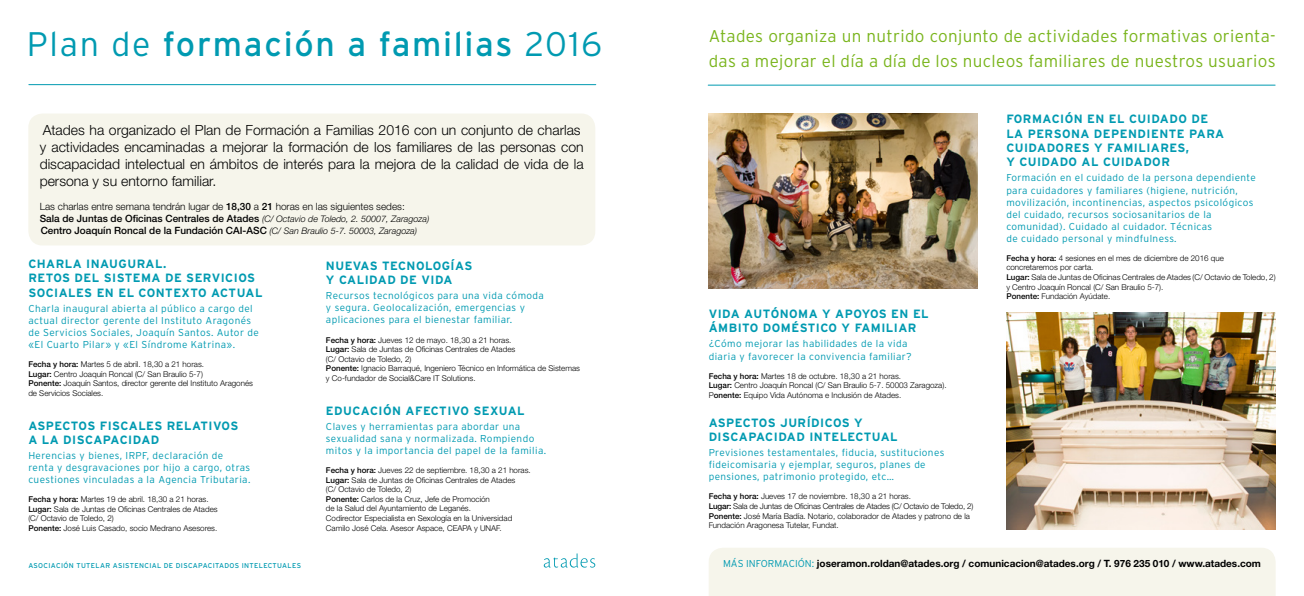
<style>
.page{position:relative;width:1304px;height:596px;background:#fff}
.page>*{position:absolute;margin:0;border:0;box-sizing:border-box;transform-origin:0 0}
.t1{font:34px "Interstate";letter-spacing:.05em;color:#009ab1}
.t2{font:300 17px/24.5px "Interstate";letter-spacing:.02em;color:#7ab51d}
.t3{font:300 14px/16.9px "Helvetica Neue LT Std";color:#000}
.t4{font:700 12px/14.4px "Interstate";letter-spacing:.04em;color:#009ab1}
.t5{font:300 10px/12px "Interstate";letter-spacing:.04em;color:#009ab1}
.t6{font:500 10px/12.1px "Helvetica Neue LT Std";color:#000}
.t7{font:700 10px "Helvetica Neue LT Std";color:#000}
.t8{font:300 8px/9.6px "Helvetica Neue LT Std";color:#000}
.t9{font:7px "Interstate";letter-spacing:.05em;color:#009ab1}
.s1{font-weight:300}
.s2{font-weight:300;font-style:italic;font-size:9px}
.s3{font-weight:500}
.s4{font-family:"Interstate";font-weight:300;color:#009ab1}
</style>
<div class="page">
<svg style="left:544px;top:553px;width:51px;height:14px"></svg>
<div style="left:709px;top:548px;width:567px;height:47px;background:#f6f5eb"></div>
<hr style="left:29px;top:84px;width:567px;height:1px;background:#009ab1">
<hr style="left:708px;top:85px;width:567px;height:1px;background:#009ab1">
<div style="left:28px;top:113px;width:567px;height:132px;background:#f6f5eb;border-radius:14px"></div>
<img style="left:709px;top:113px;width:269px;height:175px">
<img style="left:1006px;top:312px;width:270px;height:217px">
<h1 class="t1" style="left:27px;top:25px;width:576px"><span class="s1">Plan de</span> formación a familias <span class="s1">2016</span></h1>
<p class="t3" style="left:40px;top:121px;width:545px">Atades ha organizado el Plan de Formación a Familias 2016 con un conjunto de charlas y actividades encaminadas a mejorar la formación de los familiares de las personas con discapacidad intelectual en ámbitos de interés para la mejora de la calidad de vida de la persona y su entorno familiar.</p>
<p class="t6" style="left:40px;top:200px;width:391px"><span class="s1">Las charlas entre semana tendrán lugar de</span> 18,30 <span class="s1">a</span> 21 <span class="s1">horas en las siguientes sedes:<br></span>Sala de Juntas de Oficinas Centrales de Atades <span class="s2">(C/ Octavio de Toledo, 2. 50007, Zaragoza)<br></span>Centro Joaquín Roncal de la Fundación CAI-ASC <span class="s2">(C/ San Braulio 5-7. 50003, Zaragoza)</span></p>
<h3 class="t4" style="left:28px;top:256px;width:236px">CHARLA INAUGURAL.<br>RETOS DEL SISTEMA DE SERVICIOS<br>SOCIALES EN EL CONTEXTO ACTUAL</h3>
<p class="t5" style="left:28px;top:302px;width:232px">Charla inaugural abierta al público a cargo del actual director gerente del Instituto Aragonés de Servicios Sociales, Joaquín Santos. Autor de «El Cuarto Pilar» y «El Síndrome Katrina».</p>
<p class="t8" style="left:28px;top:359px;width:226px"><span class="s3">Fecha y hora:</span> Martes 5 de abril. 18,30 a 21 horas.<br><span class="s3">Lugar:</span> Centro Joaquín Roncal (C/ San Braulio 5-7)<br><span class="s3">Ponente:</span> Joaquín Santos, director gerente del Instituto Aragonés de Servicios Sociales.</p>
<h3 class="t4" style="left:28px;top:418px;width:212px">ASPECTOS FISCALES RELATIVOS<br>A LA DISCAPACIDAD</h3>
<p class="t5" style="left:28px;top:449px;width:224px">Herencias y bienes, IRPF, declaración de renta y desgravaciones por hijo a cargo, otras cuestiones vinculadas a la Agencia Tributaria.</p>
<p class="t8" style="left:28px;top:494px;width:191px"><span class="s3">Fecha y hora:</span> Martes 19 de abril. 18,30 a 21 horas.<br><span class="s3">Lugar:</span> Sala de Juntas de Oficinas Centrales de Atades (C/ Octavio de Toledo, 2)<br><span class="s3">Ponente:</span> José Luis Casado, socio Medrano Asesores.</p>
<h3 class="t4" style="left:326px;top:258px;width:148px">NUEVAS TECNOLOGÍAS<br>Y CALIDAD DE VIDA</h3>
<p class="t5" style="left:326px;top:289px;width:219px">Recursos tecnológicos para una vida cómoda y segura. Geolocalización, emergencias y aplicaciones para el bienestar familiar.</p>
<p class="t8" style="left:326px;top:334px;width:256px"><span class="s3">Fecha y hora:</span> Jueves 12 de mayo. 18,30 a 21 horas.<br><span class="s3">Lugar:</span> Sala de Juntas de Oficinas Centrales de Atades<br>(C/ Octavio de Toledo, 2)<br><span class="s3">Ponente:</span> Ignacio Barraqué, Ingeniero Técnico en Informática de Sistemas y Co-fundador de Social&amp;Care IT Solutions.</p>
<h3 class="t4" style="left:326px;top:403px;width:200px">EDUCACIÓN AFECTIVO SEXUAL</h3>
<p class="t5" style="left:326px;top:420px;width:222px">Claves y herramientas para abordar una sexualidad sana y normalizada. Rompiendo mitos y la importancia del papel de la familia.</p>
<p class="t8" style="left:326px;top:465px;width:206px"><span class="s3">Fecha y hora:</span> Jueves 22 de septiembre. 18,30 a 21 horas.<br><span class="s3">Lugar:</span> Sala de Juntas de Oficinas Centrales de Atades<br>(C/ Octavio de Toledo, 2)<br><span class="s3">Ponente:</span> Carlos de la Cruz, Jefe de Promoción<br>de la Salud del Ayuntamiento de Leganés.<br>Codirector Especialista en Sexología en la Universidad Camilo José Cela. Asesor Aspace, CEAPA y UNAF.</p>
<h2 class="t2" style="left:709px;top:24px;width:568px">Atades organiza un nutrido conjunto de actividades formativas orienta&shy;das a mejorar el día a día de los nucleos familiares de nuestros usuarios</h2>
<h3 class="t4" style="left:709px;top:306px;width:222px">VIDA AUTÓNOMA Y APOYOS EN EL<br>ÁMBITO DOMÉSTICO Y FAMILIAR</h3>
<p class="t5" style="left:709px;top:337px;width:205px">¿Cómo mejorar las habilidades de la vida diaria y favorecer la convivencia familiar?</p>
<p class="t8" style="left:709px;top:370px;width:239px"><span class="s3">Fecha y hora:</span> Martes 18 de octubre. 18,30 a 21 horas.<br><span class="s3">Lugar:</span> Centro Joaquín Roncal (C/ San Braulio 5-7. 50003 Zaragoza).<br>P<span class="s3">onente:</span> Equipo Vida Autónoma e Inclusión de Atades.</p>
<h3 class="t4" style="left:709px;top:415px;width:191px">ASPECTOS JURÍDICOS Y<br>DISCAPACIDAD INTELECTUAL</h3>
<p class="t5" style="left:709px;top:446px;width:237px">Previsiones testamentales, fiducia, sustituciones fideicomisaria y ejemplar, seguros, planes de pensiones, patrimonio protegido, etc…</p>
<p class="t8" style="left:709px;top:491px;width:266px"><span class="s3">Fecha y hora:</span> Jueves 17 de noviembre. 18,30 a 21 horas.<br><span class="s3">Lugar:</span> Sala de Juntas de Oficinas Centrales de Atades (C/ Octavio de Toledo, 2)<br><span class="s3">Ponente:</span> José María Badía. Notario, colaborador de Atades y patrono de la Fundación Aragonesa Tutelar, Fundat.</p>
<h3 class="t4" style="left:1006px;top:112px;width:219px">FORMACIÓN EN EL CUIDADO DE<br>LA PERSONA DEPENDIENTE PARA<br>CUIDADORES Y FAMILIARES,<br>Y CUIDADO AL CUIDADOR</h3>
<p class="t5" style="left:1006px;top:172px;width:251px">Formación en el cuidado de la persona dependiente para cuidadores y familiares (higiene, nutrición, movilización, incontinencias, aspectos psicológicos del cuidado, recursos sociosanitarios de la comunidad). Cuidado al cuidador. Técnicas<br>de cuidado personal y mindfulness.</p>
<p class="t8" style="left:1006px;top:253px;width:271px"><span class="s3">Fecha y hora:</span> 4 sesiones en el mes de diciembre de 2016 que concretaremos por carta.<br><span class="s3">Lugar:</span> Sala de Juntas de Oficinas Centrales de Atades (C/ Octavio de Toledo, 2) y Centro Joaquín Roncal (C/ San Braulio 5-7).<br><span class="s3">Ponente:</span> Fundación Ayúdate.</p>
<p class="t9" style="left:28px;top:561px;width:274px">ASOCIACIÓN TUTELAR ASISTENCIAL DE DISCAPACITADOS INTELECTUALES</p>
<p class="t7" style="left:723px;top:557px;width:539px"><span class="s4">MÁS INFORMACIÓN:</span> joseramon.roldan@atades.org / comunicacion@atades.org / T. 976 235 010 / www.atades.com</p>
</div>
